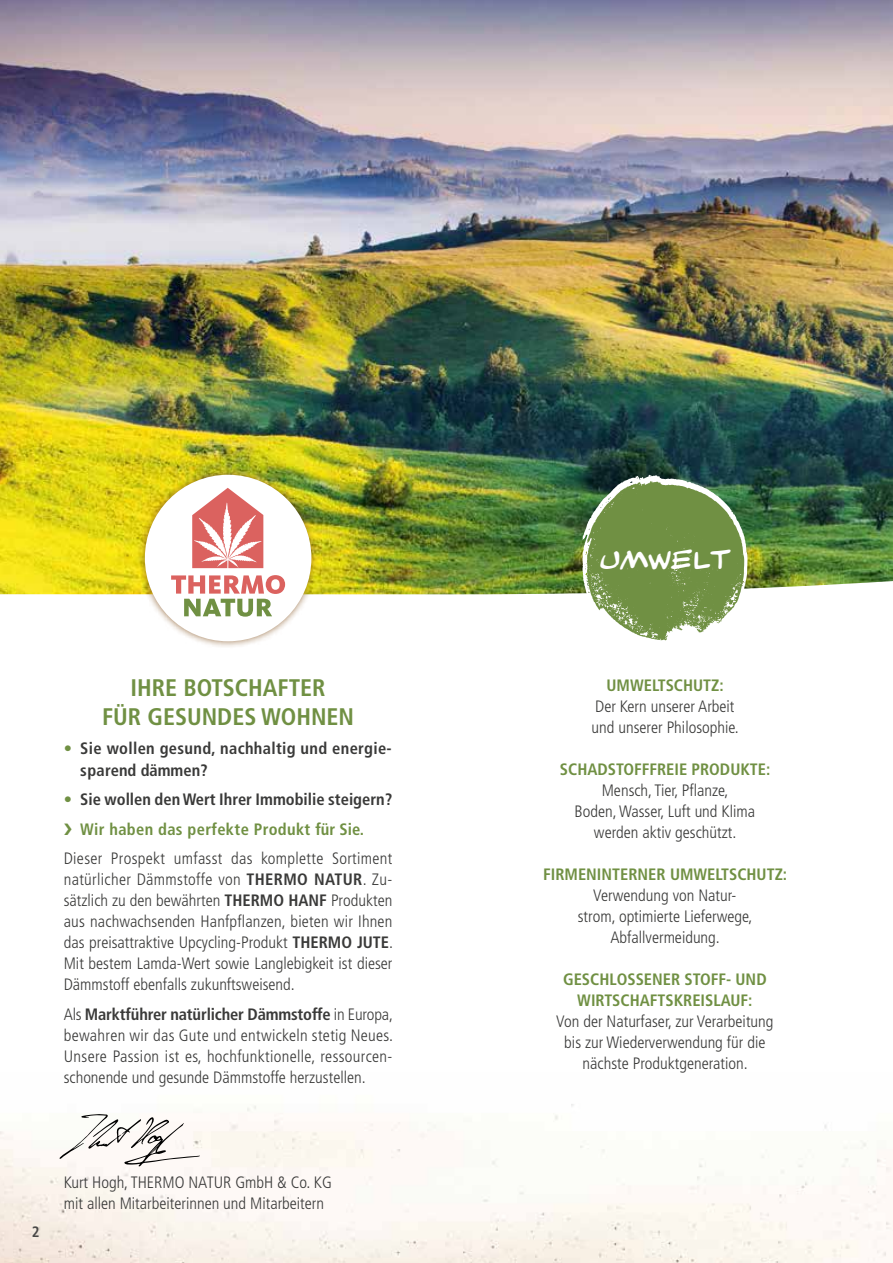
<style>
.page{position:relative;width:893px;height:1263px;background:#fff}
.page>*{position:absolute;margin:0;border:0;box-sizing:border-box;transform-origin:0 0}
.t1{font:29.4px "Comicstrip MND";letter-spacing:-.01em;color:#fff}
.t2{font:700 condensed 24px/28.5px "Frutiger";color:#709043;text-align:center}
.t3{font:300 condensed 16.5px/21px "Frutiger";color:#3a3a39;text-align:center}
.t4{font:700 condensed 16.5px/21px "Frutiger";color:#709043;text-align:center}
.t5{font:700 condensed 16.5px/29.5px "Frutiger";color:#3a3a39}
.t6{font:700 condensed 16.5px/21px "Frutiger";letter-spacing:.02em;color:#3a3a39}
.t7{font:700 condensed 15px "Frutiger";color:#484847}
.s1{color:#709043}
.s2{font-weight:700}
</style>
<div class="page">
<img style="left:0;top:1104px;width:893px;height:159px">
<img style="left:0;top:0;width:893px;height:594px">
<svg style="left:582px;top:475px;width:165px;height:166px"></svg>
<div style="left:137px;top:468px;width:181px;height:181px;background:#845320;opacity:.75"></div>
<div style="left:145px;top:475px;width:166px;height:166px;background:#fff;border-radius:50%"></div>
<svg style="left:192px;top:488px;width:71px;height:80px"></svg>
<svg style="left:171px;top:575px;width:114px;height:42px"></svg>
<svg style="left:60px;top:1114px;width:140px;height:52px"></svg>
<h2 class="t2" style="left:102px;top:674px;width:254px">IHRE BOTSCHAFTER<br>FÜR GESUNDES WOHNEN</h2>
<p class="t6" style="left:80px;top:738px;width:313px;text-indent:-16px"><span class="s1">•</span> Sie wollen gesund, nachhaltig und energie&shy;sparend dämmen?</p>
<p class="t5" style="left:80px;top:784px;width:314px;text-indent:-16px"><span class="s1">•</span> Sie wollen den Wert Ihrer Immobilie steigern?<br><span class="s1">Wir haben das perfekte Produkt für Sie.</span></p>
<p class="t3" style="left:64px;top:848px;width:331px;text-align:justify">Dieser Prospekt umfasst das komplette Sortiment natürlicher Dämmstoffe von <span class="s2">THERMO NATUR</span>. Zu&shy;sätzlich zu den bewährten <span class="s2">THERMO HANF</span> Produkten aus nachwachsenden Hanfpflanzen, bieten wir Ihnen das preisattraktive Upcycling-Produkt <span class="s2">THERMO JUTE</span>.<br>Mit bestem Lamda-Wert sowie Langlebigkeit ist dieser Dämmstoff ebenfalls zukunftsweisend.</p>
<p class="t3" style="left:64px;top:1003px;width:331px;text-align:justify">Als <span class="s2">Marktführer natürlicher Dämmstoffe</span> in Europa, bewahren wir das Gute und entwickeln stetig Neues.<br>Unsere Passion ist es, hochfunktionelle, ressourcen&shy;schonende und gesunde Dämmstoffe herzustellen.</p>
<p class="t7" style="left:32px;top:1222px;width:9px">2</p>
<p class="t3" style="left:64px;top:1172px;width:270px;text-align:left">Kurt Hogh, THERMO NATUR GmbH &amp; Co. KG mit allen Mitarbeiterinnen und Mitarbeitern</p>
<h1 class="t1" style="left:599px;top:542px;width:133px">UMWELT</h1>
<p class="t4" style="left:607px;top:675px;width:119px">UMWELTSCHUTZ:</p>
<p class="t3" style="left:591px;top:696px;width:149px;text-align:left">Der Kern unserer Arbeit und unserer Philosophie.</p>
<p class="t4" style="left:560px;top:759px;width:212px">SCHADSTOFFFREIE PRODUKTE:</p>
<p class="t3" style="left:575px;top:780px;width:182px">Mensch, Tier, Pflanze,<br>Boden, Wasser, Luft und Klima werden aktiv geschützt.</p>
<p class="t4" style="left:543px;top:864px;width:246px">FIRMENINTERNER UMWELTSCHUTZ:</p>
<p class="t3" style="left:578px;top:885px;width:176px">Verwendung von Natur&shy;strom, optimierte Lieferwege,<br>Abfallvermeidung.</p>
<p class="t4" style="left:563px;top:969px;width:205px">GESCHLOSSENER STOFF- UND<br>WIRTSCHAFTSKREISLAUF:</p>
<p class="t3" style="left:556px;top:1011px;width:219px">Von der Naturfaser, zur Verarbeitung bis zur Wiederverwendung für die nächste Produktgeneration.</p>
</div>
